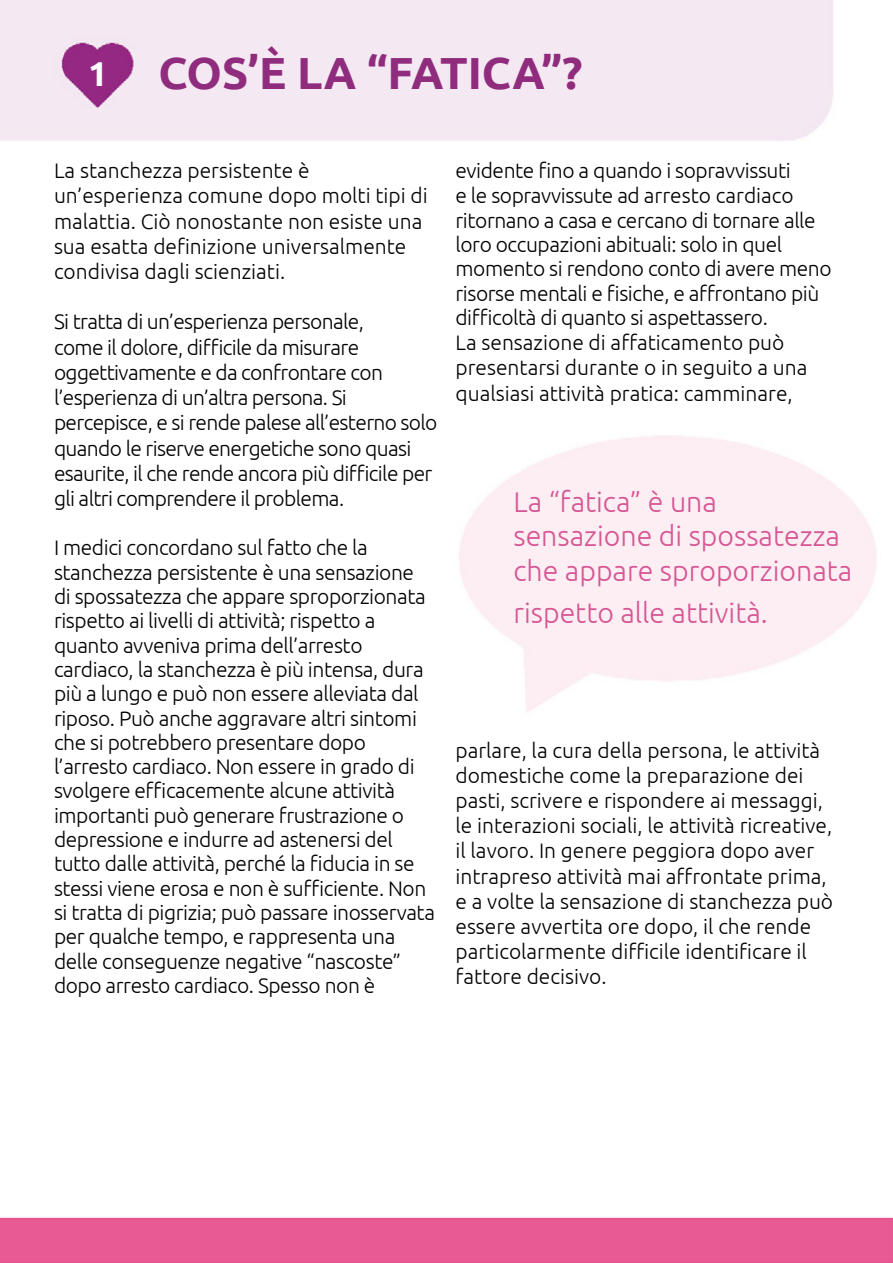
<style>
.page{position:relative;width:893px;height:1263px;background:#fff}
.page>*{position:absolute;margin:0;border:0;box-sizing:border-box;transform-origin:0 0}
.t1{font:700 45px "Ubuntu";color:#902c7d}
.t2{font:700 34.5px "Ubuntu";color:#fff}
.t3{font:300 28.5px/34.2px "Ubuntu";color:#d65593}
.t4{font:300 21px/24.3px "Ubuntu";letter-spacing:-.02em;color:#000}
.t5{font:300 21px/25.2px "Ubuntu";color:#000}
</style>
<div class="page">
<img style="left:1px;top:0;width:892px;height:1263px">
<img style="left:0;top:0;width:1px;height:1263px">
<h2 class="t2" style="left:88px;top:53px;width:21px">1</h2>
<h1 class="t1" style="left:158px;top:46px;width:426px">COS’È LA “FATICA”?</h1>
<p class="t5" style="left:54px;top:158px;width:375px">La stanchezza persistente è un’esperienza comune dopo molti tipi di malattia. Ciò nonostante non esiste una sua esatta definizione universalmente condivisa dagli scienziati.</p>
<p class="t4" style="left:54px;top:309px;width:385px;line-height:25.2px">Si tratta di un’esperienza personale,<br>come il dolore, difficile da misurare oggettivamente e da confrontare con l’esperienza di un’altra persona. Si percepisce, e si rende palese all’esterno solo quando le riserve energetiche sono quasi esaurite, il che rende ancora più difficile per gli altri comprendere il problema.</p>
<p class="t4" style="left:54px;top:535px;width:382px">I medici concordano sul fatto che la stanchezza persistente è una sensazione di spossatezza che appare sproporzionata rispetto ai livelli di attività; rispetto a quanto avveniva prima dell’arresto cardiaco, la stanchezza è più intensa, dura più a lungo e può non essere alleviata dal riposo. Può anche aggravare altri sintomi che si potrebbero presentare dopo l’arresto cardiaco. Non essere in grado di svolgere efficacemente alcune attività importanti può generare frustrazione o depressione e indurre ad astenersi del tutto dalle attività, perché la fiducia in se stessi viene erosa e non è sufficiente. Non si tratta di pigrizia; può passare inosservata per qualche tempo, e rappresenta una delle conseguenze negative “nascoste” dopo arresto cardiaco. Spesso non è</p>
<p class="t4" style="left:455px;top:158px;width:378px;line-height:24.8px">evidente fino a quando i sopravvissuti<br>e le sopravvissute ad arresto cardiaco ritornano a casa e cercano di tornare alle loro occupazioni abituali: solo in quel momento si rendono conto di avere meno risorse mentali e fisiche, e affrontano più difficoltà di quanto si aspettassero.<br>La sensazione di affaticamento può presentarsi durante o in seguito a una qualsiasi attività pratica: camminare,</p>
<h3 class="t3" style="left:513px;top:484px;width:340px">La “fatica” è una sensazione di spossatezza che appare sproporzionata</h3>
<h3 class="t3" style="left:513px;top:595px;width:256px">rispetto alle attività.</h3>
<p class="t5" style="left:455px;top:737px;width:379px">parlare, la cura della persona, le attività domestiche come la preparazione dei pasti, scrivere e rispondere ai messaggi, le interazioni sociali, le attività ricreative, il lavoro. In genere peggiora dopo aver intrapreso attività mai affrontate prima, e a volte la sensazione di stanchezza può essere avvertita ore dopo, il che rende particolarmente difficile identificare il fattore decisivo.</p>
</div>
